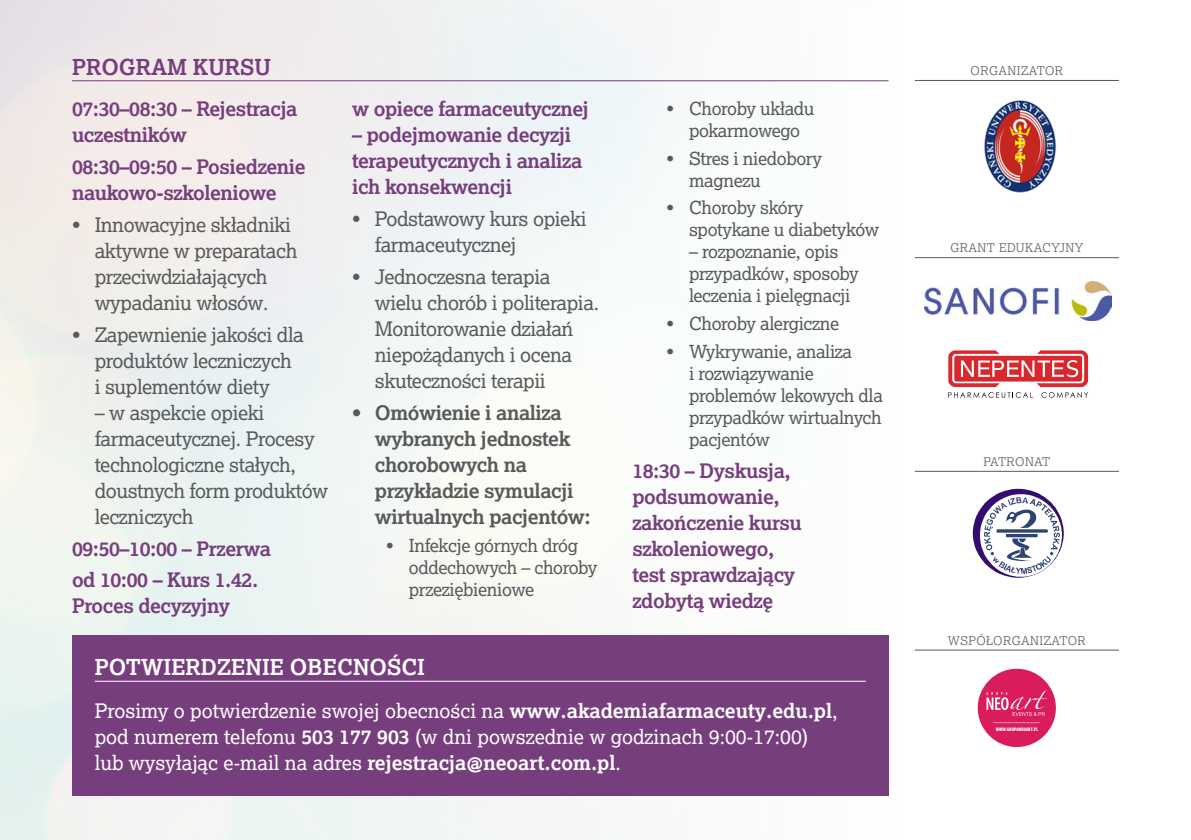
<style>
.page{position:relative;width:1191px;height:840px;background:#fff}
.page>*{position:absolute;margin:0;border:0;box-sizing:border-box;transform-origin:0 0}
.t1{font:700 22px "Lexia";color:#fff}
.t2{font:700 22px "Lexia";color:#773e7e}
.t3{font:20px/26px "Lexia";letter-spacing:-.02em;color:#58595b}
.t4{font:700 20px/26px "Lexia";letter-spacing:-.02em;color:#773e7e}
.t5{font:20px/26px "Lexia";color:#fff}
.t6{font:700 20px/26px "Lexia";letter-spacing:-.02em;color:#58595b}
.t7{font:18px/22px "Lexia";letter-spacing:-.02em;color:#58595b}
.t8{font:300 12px "Lexia";letter-spacing:.04em;color:#58595b}
.t9{font:5.2px "Proxima Nova Ex Cn Extrabld";color:#fff}
.s1{font-weight:700}
</style>
<div class="page">
<img style="left:0;top:0;width:889px;height:839px">
<hr style="left:72px;top:80px;width:816px;height:1px;background:#773e7e">
<img style="left:984px;top:100px;width:72px;height:93px">
<hr style="left:914px;top:80px;width:205px;height:1px;background:#58595b">
<img style="left:924px;top:281px;width:187px;height:40px">
<svg style="left:948px;top:350px;width:140px;height:47px"></svg>
<hr style="left:914px;top:257px;width:205px;height:1px;background:#58595b">
<div style="left:72px;top:635px;width:816px;height:160px;background:#773e7e"></div>
<hr style="left:95px;top:680px;width:771px;height:1px;background:#fff">
<hr style="left:914px;top:470px;width:205px;height:1px;background:#58595b">
<div style="left:977px;top:668px;width:78px;height:78px;background:#da1c5c;border-radius:50%"></div>
<svg style="left:986px;top:690px;width:61px;height:25px"></svg>
<svg style="left:993px;top:722px;width:47px;height:1px"></svg>
<hr style="left:914px;top:649px;width:205px;height:1px;background:#58595b">
<svg style="left:972px;top:488px;width:91px;height:89px"></svg>
<p class="t2" style="left:72px;top:53px;width:201px">PROGRAM KURSU</p>
<p class="t4" style="left:72px;top:96px;width:227px">07:30–08:30 – Rejestracja uczestników</p>
<p class="t4" style="left:72px;top:153px;width:235px">08:30–09:50 – Posiedzenie naukowo-szkoleniowe</p>
<p class="t3" style="left:95px;top:211px;width:204px;text-indent:-23px">• Innowacyjne składniki aktywne w preparatach przeciwdziałających wypadaniu włosów.</p>
<p class="t3" style="left:72px;top:320px;width:233px;text-align:center">• Zapewnienie jakości dla produktów leczniczych<br>i suplementów diety</p>
<p class="t3" style="left:95px;top:398px;width:235px">– w aspekcie opieki farmaceutycznej. Procesy technologiczne stałych, doustnych form produktów leczniczych</p>
<p class="t4" style="left:72px;top:531px;width:201px;line-height:31.6px">09:50–10:00 – Przerwa od 10:00 – Kurs 1.42.</p>
<p class="t4" style="left:72px;top:592px;width:160px">Proces decyzyjny</p>
<p class="t4" style="left:352px;top:95px;width:238px">w opiece farmaceutycznej</p>
<p class="t4" style="left:352px;top:121px;width:232px">– podejmowanie decyzji terapeutycznych i analiza ich konsekwencji</p>
<p class="t3" style="left:375px;top:205px;width:213px;text-indent:-23px">• Podstawowy kurs opieki farmaceutycznej</p>
<p class="t3" style="left:375px;top:263px;width:226px;text-indent:-23px">• Jednoczesna terapia wielu chorób i politerapia.<br>Monitorowanie działań niepożądanych i ocena skuteczności terapii</p>
<p class="t6" style="left:375px;top:398px;width:217px;text-indent:-23px">• Omówienie i analiza wybranych jednostek chorobowych na przykładzie symulacji wirtualnych pacjentów:</p>
<p class="t7" style="left:409px;top:533px;width:190px;text-indent:-23px">• Infekcje górnych dróg oddechowych – choroby przeziębieniowe</p>
<p class="t7" style="left:666px;top:97px;width:150px;text-align:center">• Choroby układu pokarmowego</p>
<p class="t7" style="left:689px;top:146px;width:134px;text-indent:-23px">• Stres i niedobory magnezu</p>
<p class="t7" style="left:689px;top:196px;width:191px;text-indent:-23px">• Choroby skóry spotykane u diabetyków</p>
<p class="t7" style="left:689px;top:240px;width:171px">– rozpoznanie, opis przypadków, sposoby leczenia i pielęgnacji</p>
<p class="t7" style="left:666px;top:312px;width:174px">• Choroby alergiczne</p>
<p class="t7" style="left:689px;top:339px;width:195px;text-indent:-23px">• Wykrywanie, analiza<br>i rozwiązywanie problemów lekowych dla przypadków wirtualnych pacjentów</p>
<p class="t4" style="left:632px;top:456px;width:171px">18:30 – Dyskusja, podsumowanie, zakończenie kursu szkoleniowego, test sprawdzający zdobytą wiedzę</p>
<p class="t1" style="left:95px;top:652px;width:332px">POTWIERDZENIE OBECNOŚCI</p>
<p class="t5" style="left:95px;top:697px;width:744px">Prosimy o potwierdzenie swojej obecności na <span class="s1">www.akademiafarmaceuty.edu.pl</span>, pod numerem telefonu <span class="s1">503 177 903</span> (w dni powszednie w godzinach 9:00-17:00) lub wysyłając e-mail na adres <span class="s1">rejestracja@neoart.com.pl</span>.</p>
<p class="t8" style="left:970px;top:63px;width:94px">ORGANIZATOR</p>
<p class="t8" style="left:950px;top:240px;width:135px">GRANT EDUKACYJNY</p>
<p class="t8" style="left:983px;top:454px;width:68px">PATRONAT</p>
<p class="t8" style="left:948px;top:632px;width:139px">WSPÓŁORGANIZATOR</p>
<p class="t9" style="left:995px;top:726px;width:44px">WWW.GRUPANEOART.PL</p>
</div>
